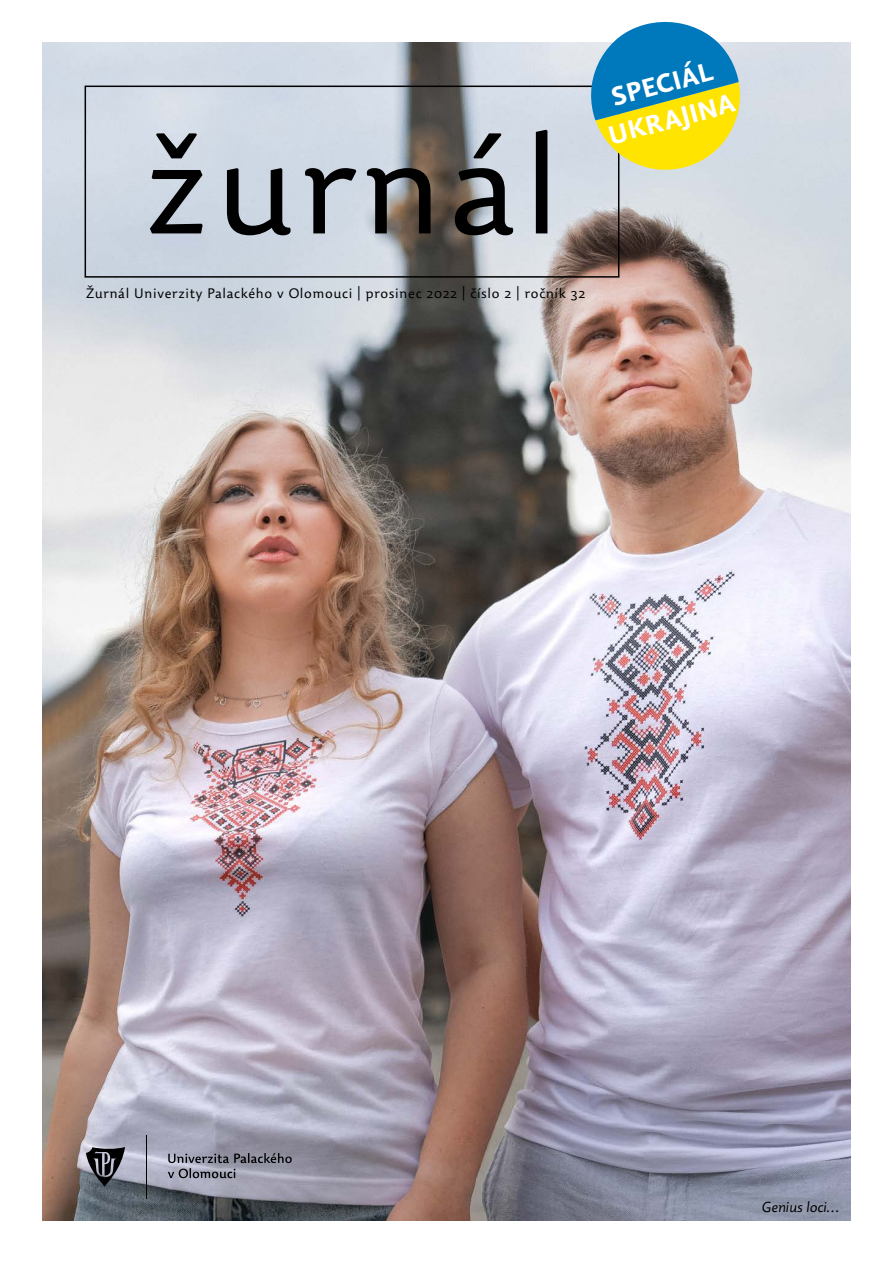
<style>
.page{position:relative;width:893px;height:1263px;background:#fff}
.page>*{position:absolute;margin:0;border:0;box-sizing:border-box;transform-origin:0 0}
.t1{font:300 135px "Dederon SLOT";letter-spacing:.05em;color:#000}
.t2{font:700 25.5px/36px "Dederon SDOT";color:#fff;text-align:center}
.t3{font:italic 300 14.25px "Dederon SLOT";letter-spacing:-.015em;color:#000}
.t4{font:300 13.5px "Dederon SLOT";letter-spacing:.05em;color:#000}
</style>
<div class="page">
<img style="left:43px;top:43px;width:807px;height:1177px">
<div style="left:85px;top:86px;width:534px;height:192px;border:2px solid #000"></div>
<svg style="left:583px;top:21px;width:165px;height:157px"></svg>
<hr style="left:146px;top:1135px;width:1px;height:63px;background:#000">
<svg style="left:168px;top:1153px;width:124px;height:25px"></svg>
<svg style="left:86px;top:1147px;width:39px;height:40px"></svg>
<h1 class="t1" style="left:144px;top:106px;width:417px">žurnál</h1>
<p class="t4" style="left:86px;top:285px;width:501px">Žurnál Univerzity Palackého v Olomouci | prosinec 2022 | číslo 2 | ročník 32</p>
<h2 class="t2" style="left:595px;top:84px;width:132px;rotate:-15deg">speciál<br>Ukrajina</h2>
<p class="t3" style="left:762px;top:1198px;width:78px">Genius loci…</p>
</div>
